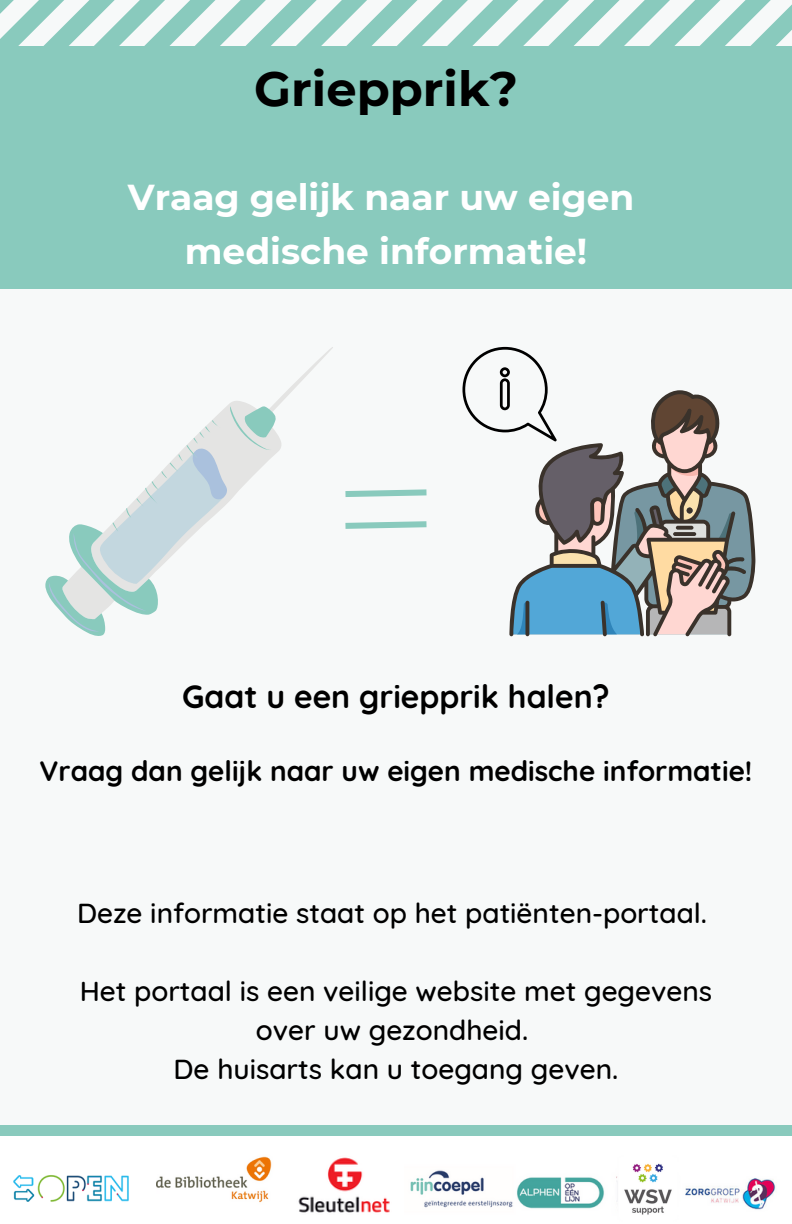
<style>
.page{position:relative;width:792px;height:1224px;background:#f7f9f9}
.page>*{position:absolute;margin:0;border:0;box-sizing:border-box;transform-origin:0 0}
.t1{font:700 48px "Montserrat";color:#000}
.t2{font:700 36px/54px "Montserrat";color:#fff;text-align:center}
.t3{font:700 32px "Quicksand";color:#000}
.t4{font:500 28px/39px "Quicksand";color:#000;text-align:center}
.t5{font:700 28px "Quicksand";color:#000}
</style>
<div class="page">
<svg style="left:0;top:0;width:792px;height:46px"></svg>
<div style="left:0;top:1135px;width:792px;height:89px;background:#fff"></div>
<img style="left:13px;top:1175px;width:116px;height:27px">
<img style="left:298px;top:1157px;width:92px;height:56px">
<img style="left:410px;top:1170px;width:366px;height:40px">
<img style="left:617px;top:1163px;width:62px;height:52px">
<img style="left:156px;top:1135px;width:128px;height:68px">
<div style="left:0;top:46px;width:792px;height:243px;background:#89cabd"></div>
<div style="left:0;top:1125px;width:792px;height:10px;background:#89cabd"></div>
<svg style="left:227px;top:347px;width:106px;height:106px"></svg>
<svg style="left:45px;top:406px;width:231px;height:230px"></svg>
<svg style="left:48px;top:448px;width:179px;height:184px"></svg>
<svg style="left:746px;top:493px;width:9px;height:104px"></svg>
<svg style="left:345px;top:489px;width:82px;height:8px"></svg>
<svg style="left:345px;top:521px;width:82px;height:8px"></svg>
<svg style="left:462px;top:347px;width:284px;height:289px"></svg>
<h1 class="t1" style="left:254px;top:60px;width:265px">Griepprik?</h1>
<p class="t2" style="left:128px;top:170px;width:508px">Vraag gelijk naar uw eigen medische informatie!</p>
<p class="t3" style="left:182px;top:676px;width:429px">Gaat u een griepprik halen?</p>
<p class="t5" style="left:40px;top:753px;width:714px">Vraag dan gelijk naar uw eigen medische informatie!</p>
<p class="t4" style="left:77px;top:893px;width:632px">Deze informatie staat op het patiënten-portaal.</p>
<p class="t4" style="left:80px;top:971px;width:634px">Het portaal is een veilige website met gegevens over uw gezondheid.<br>De huisarts kan u toegang geven.</p>
</div>
